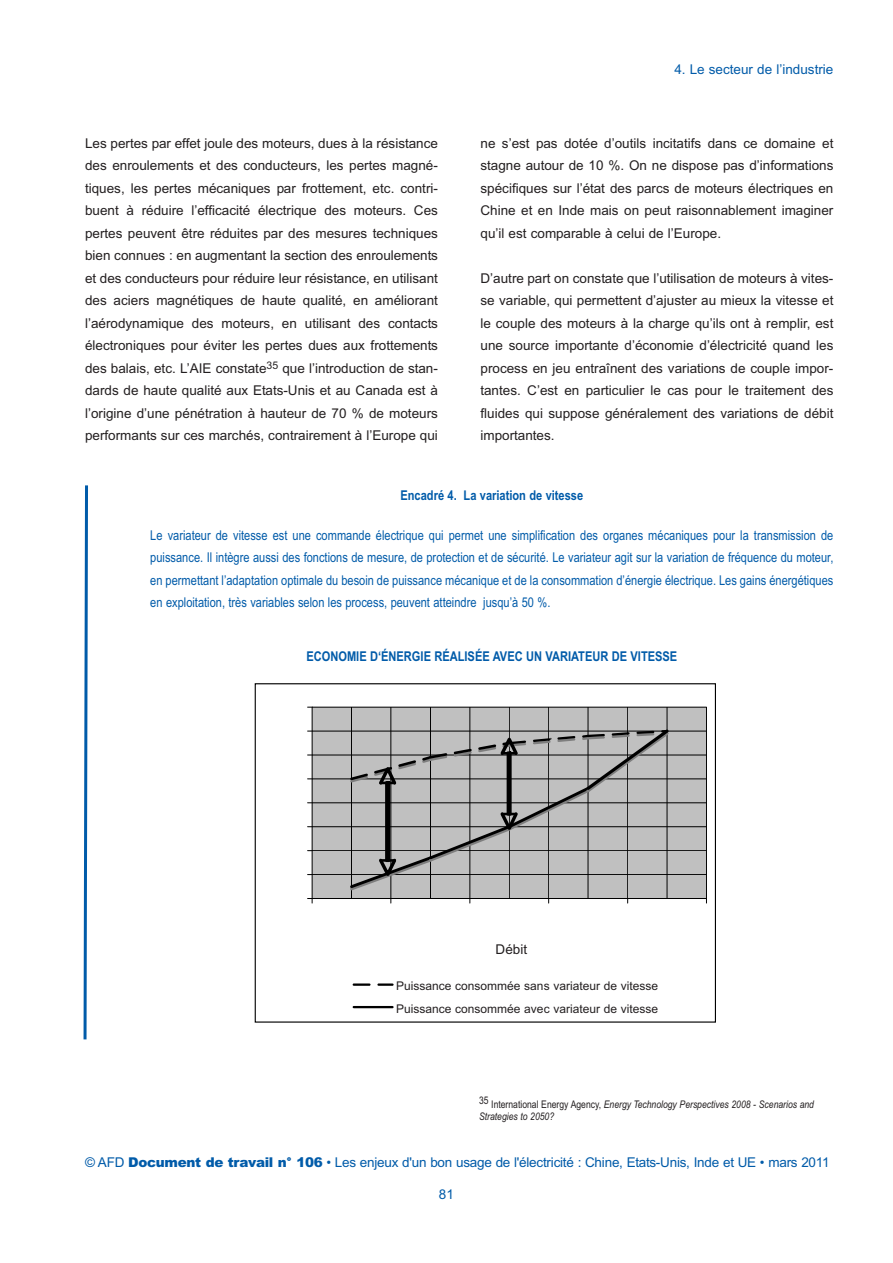
<style>
.page{position:relative;width:893px;height:1263px;background:#fff}
.page>*{position:absolute;margin:0;border:0;box-sizing:border-box;transform-origin:0 0}
.t1{font:13.5px/22.5px "Arial";color:#231f20;text-align:justify}
.t2{font:13.5px/22.5px "Arial Narrow";color:#015ba9;text-align:justify}
.t3{font:13.5px "Arial";letter-spacing:-.015em;color:#015ba9}
.t4{font:700 13.5px "Arial Narrow";color:#015ba9}
.t5{font:12px/23.4px "Arial";color:#231f20}
.t6{font:italic 10.5px/12.6px "Arial Narrow";color:#231f20}
.s1{font-style:normal}
.s2{font-weight:900}
</style>
<div class="page">
<div style="left:255px;top:683px;width:461px;height:340px;border:1px solid #000"></div>
<div style="left:312px;top:707px;width:394px;height:191px;background:#c0c0c0"></div>
<hr style="left:312px;top:874px;width:394px;height:1px;background:#000">
<hr style="left:312px;top:850px;width:394px;height:1px;background:#000">
<hr style="left:312px;top:826px;width:394px;height:1px;background:#000">
<hr style="left:312px;top:802px;width:394px;height:1px;background:#000">
<hr style="left:312px;top:779px;width:394px;height:1px;background:#000">
<hr style="left:312px;top:755px;width:394px;height:1px;background:#000">
<hr style="left:312px;top:731px;width:394px;height:1px;background:#000">
<hr style="left:312px;top:707px;width:394px;height:1px;background:#000">
<hr style="left:351px;top:707px;width:1px;height:191px;background:#000">
<hr style="left:430px;top:707px;width:1px;height:191px;background:#000">
<hr style="left:509px;top:707px;width:1px;height:191px;background:#000">
<hr style="left:588px;top:707px;width:1px;height:191px;background:#000">
<hr style="left:667px;top:707px;width:1px;height:191px;background:#000">
<hr style="left:391px;top:707px;width:1px;height:191px;background:#000">
<hr style="left:470px;top:707px;width:1px;height:191px;background:#000">
<hr style="left:548px;top:707px;width:1px;height:191px;background:#000">
<hr style="left:627px;top:707px;width:1px;height:191px;background:#000">
<hr style="left:706px;top:707px;width:1px;height:191px;background:#000">
<hr style="left:312px;top:707px;width:1px;height:191px;background:#000">
<hr style="left:312px;top:898px;width:394px;height:1px;background:#000">
<svg style="left:308px;top:898px;width:5px;height:5px"></svg>
<hr style="left:354px;top:983px;width:15px;height:3px;background:#000">
<hr style="left:378px;top:983px;width:15px;height:3px;background:#000">
<hr style="left:354px;top:1006px;width:39px;height:2px;background:#000">
<svg style="left:348px;top:727px;width:323px;height:176px"></svg>
<hr style="left:381px;top:859px;width:14px;height:3px;background:#000">
<svg style="left:83px;top:485px;width:5px;height:555px"></svg>
<p class="t3" style="left:674px;top:61px;width:161px">4. Le secteur de l’industrie</p>
<p class="t1" style="left:85px;top:132px;width:354px">Les pertes par effet joule des moteurs, dues à la résistance des enroulements et des conducteurs, les pertes magné&shy;tiques, les pertes mécaniques par frottement, etc. contri&shy;buent à réduire l’efficacité électrique des moteurs. Ces pertes peuvent être réduites par des mesures techniques bien connues : en augmentant la section des enroulements et des conducteurs pour réduire leur résistance, en utilisant des aciers magnétiques de haute qualité, en améliorant l’aérodynamique des moteurs, en utilisant des contacts électroniques pour éviter les pertes dues aux frottements des balais, etc. L’AIE constate<sup>35</sup> que l’introduction de stan&shy;dards de haute qualité aux Etats-Unis et au Canada est à l’origine d’une pénétration à hauteur de 70 % de moteurs performants sur ces marchés, contrairement à l’Europe qui</p>
<p class="t1" style="left:480px;top:132px;width:354px">ne s’est pas dotée d’outils incitatifs dans ce domaine et stagne autour de 10 %. On ne dispose pas d’informations spécifiques sur l’état des parcs de moteurs électriques en Chine et en Inde mais on peut raisonnablement imaginer qu’il est comparable à celui de l’Europe.</p>
<p class="t1" style="left:480px;top:267px;width:354px">D’autre part on constate que l’utilisation de moteurs à vites&shy;se variable, qui permettent d’ajuster au mieux la vitesse et le couple des moteurs à la charge qu’ils ont à remplir, est une source importante d’économie d’électricité quand les process en jeu entraînent des variations de couple impor&shy;tantes. C’est en particulier le cas pour le traitement des fluides qui suppose généralement des variations de débit importantes.</p>
<p class="t4" style="left:400px;top:488px;width:184px">Encadré 4. La variation de vitesse</p>
<p class="t2" style="left:150px;top:524px;width:685px">Le variateur de vitesse est une commande électrique qui permet une simplification des organes mécaniques pour la transmission de puissance. Il intègre aussi des fonctions de mesure, de protection et de sécurité. Le variateur agit sur la variation de fréquence du moteur, en permettant l’adaptation optimale du besoin de puissance mécanique et de la consommation d’énergie électrique. Les gains énergétiques en exploitation, très variables selon les process, peuvent atteindre jusqu’à 50 %.</p>
<p class="t4" style="left:306px;top:648px;width:372px">ECONOMIE D‘ÉNERGIE RÉALISÉE AVEC UN VARIATEUR DE VITESSE</p>
<p class="t1" style="left:496px;top:938px;width:33px">Débit</p>
<p class="t5" style="left:396px;top:974px;width:263px">Puissance consommée sans variateur de vitesse<br>Puissance consommée avec variateur de vitesse</p>
<p class="t6" style="left:479px;top:1098px;width:337px"><sup>35</sup> <span class="s1">International Energy Agency,</span> Energy Technology Perspectives 2008 - Scenarios and<br>Strategies to 2050?</p>
<p class="t3" style="left:85px;top:1154px;width:746px">© AFD <span class="s2">Document de travail n° 106</span> • Les enjeux d'un bon usage de l'électricité : Chine, Etats-Unis, Inde et UE • mars 2011</p>
<p class="t3" style="left:439px;top:1186px;width:17px">81</p>
</div>
